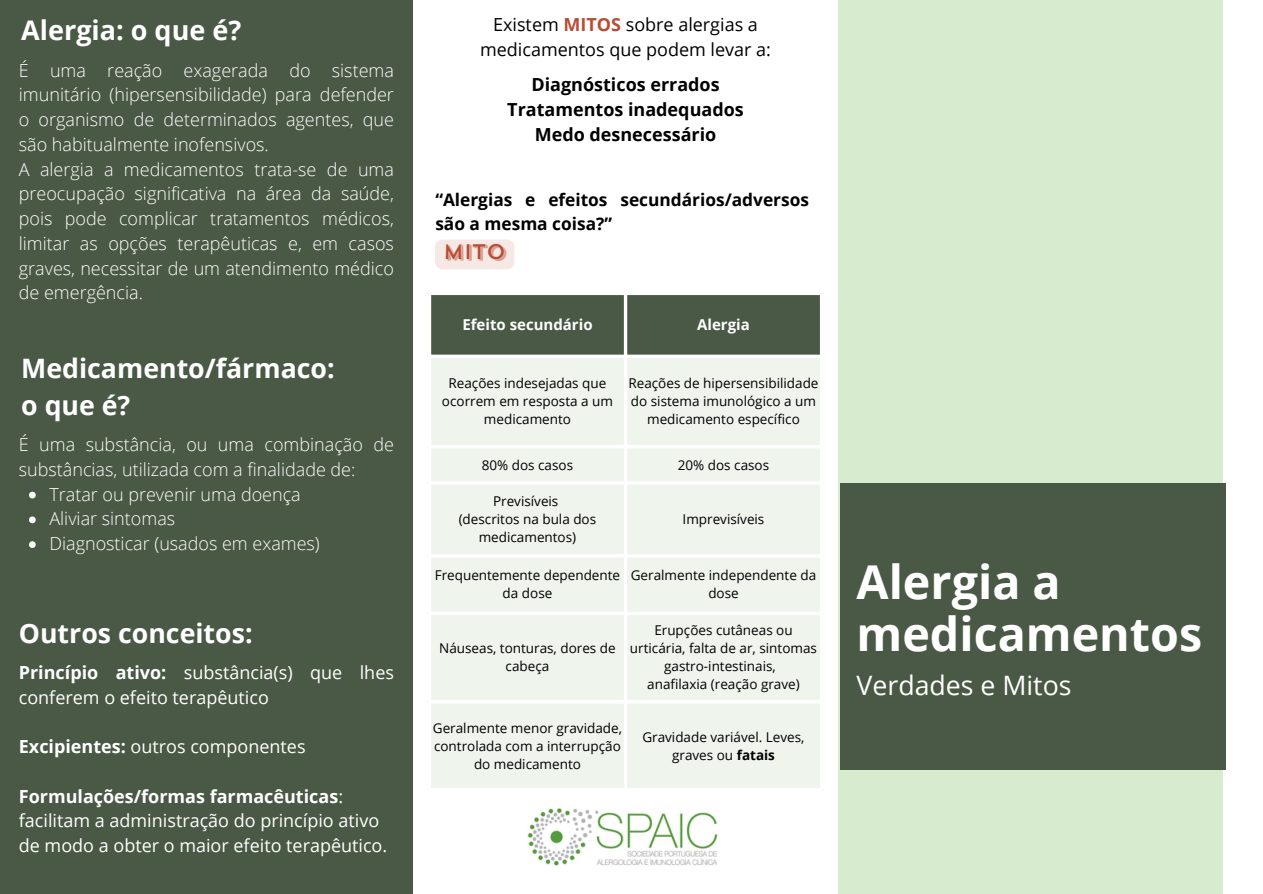
<style>
.page{position:relative;width:1263px;height:894px;background:#fff}
.page>*{position:absolute;margin:0;border:0;box-sizing:border-box;transform-origin:0 0}
.t1{font:700 46.65px/51.8px "Open Sans";color:#fff}
.t2{font:700 27px "Open Sans";color:#fff}
.t3{font:700 26.7px/36.6px "Open Sans";color:#fff}
.t4{font:26.7px "Open Sans";color:#fff}
.t5{font:21px "Trend Sans Four";color:#b84c35}
.t6{font:300 18px/24.8px "Open Sans";color:#fff;text-align:justify}
.t7{font:18px/24.8px "Open Sans";color:#fff}
.t8{font:700 18px/25px "Open Sans";color:#000;text-align:center}
.t9{font:18px/25px "Open Sans";color:#000;text-align:center}
.t10{font:700 17.25px/23.9px "Open Sans";color:#000}
.t11{font:700 15px "Open Sans";color:#fff}
.t12{font:13.5px/18px "Open Sans";color:#000;text-align:center}
.s1{font-weight:700}
.s2{font-weight:700;color:#b84c35}
</style>
<div class="page">
<div style="left:838px;top:0;width:385px;height:893px;background:#d7ebcf"></div>
<div style="left:840px;top:483px;width:385px;height:286px;background:#495945"></div>
<div style="left:0;top:0;width:413px;height:893px;background:#495945"></div>
<img style="left:527px;top:808px;width:190px;height:58px">
<div style="left:431px;top:295px;width:389px;height:59px;background:#495945"></div>
<div style="left:431px;top:358px;width:389px;height:429px;background:#eff4ed"></div>
<hr style="left:624px;top:295px;width:3px;height:492px;background:#fff">
<svg style="left:431px;top:354px;width:389px;height:1px"></svg>
<hr style="left:428px;top:445px;width:395px;height:3px;background:#fff">
<hr style="left:428px;top:481px;width:395px;height:3px;background:#fff">
<hr style="left:428px;top:554px;width:395px;height:3px;background:#fff">
<svg style="left:431px;top:611px;width:389px;height:4px"></svg>
<hr style="left:428px;top:700px;width:395px;height:3px;background:#fff">
<svg style="left:431px;top:787px;width:389px;height:1px"></svg>
<svg style="left:29px;top:491px;width:7px;height:7px"></svg>
<svg style="left:29px;top:516px;width:7px;height:7px"></svg>
<svg style="left:29px;top:541px;width:7px;height:7px"></svg>
<div style="left:435px;top:239px;width:79px;height:30px;background:#f6e8e5;border-radius:7px"></div>
<p class="t2" style="left:21px;top:11px;width:222px">Alergia: o que é?</p>
<p class="t6" style="left:19px;top:57px;width:377px">É uma reação exagerada do sistema imunitário (hipersensibilidade) para defender o organismo de determinados agentes, que são habitualmente inofensivos.</p>
<p class="t6" style="left:19px;top:156px;width:377px">A alergia a medicamentos trata-se de uma preocupação significativa na área da saúde, pois pode complicar tratamentos médicos, limitar as opções terapêuticas e, em casos graves, necessitar de um atendimento médico de emergência.</p>
<p class="t3" style="left:21px;top:349px;width:315px">Medicamento/fármaco: o que é?</p>
<p class="t6" style="left:19px;top:431px;width:377px">É uma substância, ou uma combinação de substâncias, utilizada com a finalidade de:</p>
<p class="t6" style="left:49px;top:481px;width:253px">Tratar ou prevenir uma doença</p>
<p class="t6" style="left:49px;top:506px;width:127px">Aliviar sintomas</p>
<p class="t6" style="left:49px;top:530px;width:272px">Diagnosticar (usados em exames)</p>
<p class="t3" style="left:19px;top:614px;width:235px">Outros conceitos:</p>
<p class="t7" style="left:19px;top:659px;width:377px"><span class="s1">Princípio ativo:</span> substância(s) que lhes conferem o efeito terapêutico</p>
<p class="t7" style="left:19px;top:733px;width:288px"><span class="s1">Excipientes:</span> outros componentes</p>
<p class="t7" style="left:19px;top:783px;width:370px"><span class="s1">Formulações/formas farmacêuticas</span>: facilitam a administração do princípio ativo de modo a obter o maior efeito terapêutico.</p>
<p class="t9" style="left:480px;top:12px;width:293px">Existem <span class="s2">MITOS</span> sobre alergias a medicamentos que podem levar a:</p>
<p class="t8" style="left:507px;top:72px;width:238px">Diagnósticos errados<br>Tratamentos inadequados<br>Medo desnecessário</p>
<p class="t10" style="left:435px;top:188px;width:375px">“Alergias e efeitos secundários/adversos são a mesma coisa?”</p>
<p class="t5" style="left:443px;top:244px;width:65px">MITO</p>
<h2 class="t11" style="left:462px;top:314px;width:132px">Efeito secundário</h2>
<p class="t11" style="left:697px;top:314px;width:54px">Alergia</p>
<p class="t12" style="left:442px;top:374px;width:172px">Reações indesejadas que ocorrem em resposta a um medicamento</p>
<h2 class="t12" style="left:628px;top:374px;width:192px">Reações de hipersensibilidade do sistema imunológico a um medicamento específico</h2>
<p class="t12" style="left:482px;top:455px;width:93px">80% dos casos</p>
<p class="t12" style="left:678px;top:455px;width:93px">20% dos casos</p>
<p class="t12" style="left:493px;top:491px;width:67px">Previsíveis</p>
<p class="t12" style="left:459px;top:509px;width:139px">(descritos na bula dos medicamentos)</p>
<h2 class="t12" style="left:683px;top:509px;width:83px">Imprevisíveis</h2>
<p class="t12" style="left:435px;top:565px;width:187px">Frequentemente dependente da dose</p>
<p class="t12" style="left:631px;top:565px;width:187px">Geralmente independente da dose</p>
<p class="t12" style="left:439px;top:639px;width:178px">Náuseas, tonturas, dores de cabeça</p>
<p class="t12" style="left:630px;top:621px;width:189px">Erupções cutâneas ou urticária, falta de ar, sintomas gastro-intestinais,</p>
<h5 class="t12" style="left:647px;top:675px;width:154px">anafilaxia (reação grave)</h5>
<h5 class="t12" style="left:433px;top:718px;width:191px">Geralmente menor gravidade, controlada com a interrupção do medicamento</h5>
<h4 class="t12" style="left:642px;top:727px;width:164px">Gravidade variável. Leves, graves ou <span class="s1">fatais</span></h4>
<p class="t1" style="left:856px;top:555px;width:347px">Alergia a medicamentos</p>
<p class="t4" style="left:856px;top:666px;width:217px">Verdades e Mitos</p>
</div>
